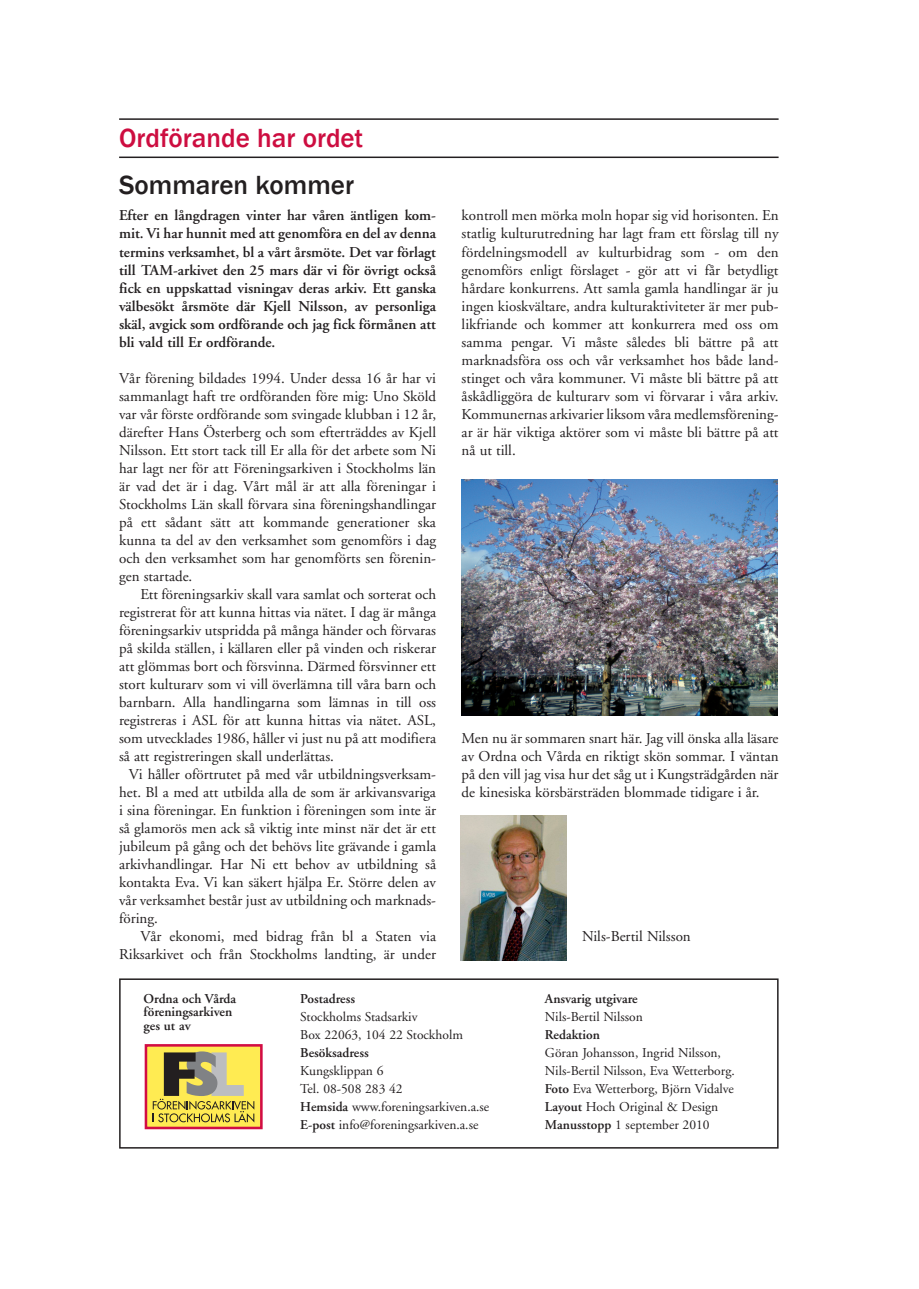
<style>
.page{position:relative;width:919px;height:1289px;background:#fff}
.page>*{position:absolute;margin:0;border:0;box-sizing:border-box;transform-origin:0 0}
.t1{font:500 27px "Franklin Gothic";color:#cd0d40}
.t2{font:500 27px "Franklin Gothic";color:#231f20}
.t3{font:15px/18px "Adobe Garamond";color:#231f20;text-align:justify}
.t4{font:600 15px/18px "Adobe Garamond";color:#231f20;text-align:justify}
.t5{font:13.5px/18px "Adobe Garamond";color:#231f20}
.t6{font:600 13.5px/13.5px "Adobe Garamond";color:#231f20}
.s1{font-weight:600}
</style>
<div class="page">
<div style="left:119px;top:978px;width:659px;height:170px;border:2px solid #231f20"></div>
<div style="left:146px;top:1045px;width:115px;height:82px;background:#ffeb52"></div>
<div style="left:145px;top:1044px;width:117px;height:85px;border:3px solid #d20d44"></div>
<svg style="left:153px;top:1051px;width:101px;height:71px"></svg>
<img style="left:460px;top:816px;width:107px;height:144px">
<img style="left:462px;top:480px;width:315px;height:235px">
<hr style="left:119px;top:118px;width:659px;height:2px;background:#231f20">
<hr style="left:119px;top:156px;width:659px;height:2px;background:#231f20">
<h1 class="t1" style="left:119px;top:121px;width:246px">Ordförande har ordet</h1>
<h1 class="t2" style="left:119px;top:169px;width:236px">Sommaren kommer</h1>
<p class="t4" style="left:119px;top:207px;width:318px">Efter en långdragen vinter har våren äntligen kom&shy;mit. Vi har hunnit med att genomföra en del av denna termins verksamhet, bl a vårt årsmöte. Det var förlagt till TAM-arkivet den 25 mars där vi för övrigt också fick en uppskattad visningav deras arkiv. Ett ganska välbesökt årsmöte där Kjell Nilsson, av personliga skäl, avgick som ordförande och jag fick förmånen att bli vald till Er ordförande.</p>
<p class="t3" style="left:119px;top:369px;width:318px">Vår förening bildades 1994. Under dessa 16 år har vi sammanlagt haft tre ordföranden före mig: Uno Sköld var vår förste ordförande som svingade klubban i 12 år, därefter Hans Österberg och som efterträddes av Kjell Nilsson. Ett stort tack till Er alla för det arbete som Ni har lagt ner för att Föreningsarkiven i Stockholms län är vad det är i dag. Vårt mål är att alla föreningar i Stockholms Län skall förvara sina föreningshandlingar på ett sådant sätt att kommande generationer ska kunna ta del av den verksamhet som genomförs i dag och den verksamhet som har genomförts sen förenin&shy;gen startade.</p>
<p class="t3" style="left:119px;top:585px;width:318px;text-indent:21px">Ett föreningsarkiv skall vara samlat och sorterat och registrerat för att kunna hittas via nätet. I dag är många föreningsarkiv utspridda på många händer och förvaras på skilda ställen, i källaren eller på vinden och riskerar att glömmas bort och försvinna. Därmed försvinner ett stort kulturarv som vi vill överlämna till våra barn och barnbarn. Alla handlingarna som lämnas in till oss registreras i ASL för att kunna hittas via nätet. ASL, som utvecklades 1986, håller vi just nu på att modifiera så att registreringen skall underlättas.</p>
<p class="t3" style="left:119px;top:765px;width:318px;text-indent:10px">Vi håller oförtrutet på med vår utbildningsverksam&shy;het. Bl a med att utbilda alla de som är arkivansvariga i sina föreningar. En funktion i föreningen som inte är så glamorös men ack så viktig inte minst när det är ett jubileum på gång och det behövs lite grävande i gamla arkivhandlingar. Har Ni ett behov av utbildning så kontakta Eva. Vi kan säkert hjälpa Er. Större delen av vår verksamhet består just av utbildning och marknads&shy;föring.</p>
<p class="t3" style="left:119px;top:927px;width:318px;text-align:right">Vår ekonomi, med bidrag från bl a Staten via<br>Riksarkivet och från Stockholms landting, är under</p>
<p class="t3" style="left:461px;top:207px;width:318px">kontroll men mörka moln hopar sig vid horisonten. En statlig kulturutredning har lagt fram ett förslag till ny fördelningsmodell av kulturbidrag som - om den genomförs enligt förslaget - gör att vi får betydligt hårdare konkurrens. Att samla gamla handlingar är ju ingen kioskvältare, andra kulturaktiviteter är mer pub&shy;likfriande och kommer att konkurrera med oss om samma pengar. Vi måste således bli bättre på att marknadsföra oss och vår verksamhet hos både land&shy;stinget och våra kommuner. Vi måste bli bättre på att åskådliggöra de kulturarv som vi förvarar i våra arkiv.<br>Kommunernas arkivarier liksom våra medlemsförening&shy;ar är här viktiga aktörer som vi måste bli bättre på att nå ut till.</p>
<p class="t3" style="left:461px;top:729px;width:318px">Men nu är sommaren snart här. Jag vill önska alla läsare av Ordna och Vårda en riktigt skön sommar. I väntan på den vill jag visa hur det såg ut i Kungsträdgården när de kinesiska körsbärsträden blommade tidigare i år.</p>
<p class="t3" style="left:582px;top:927px;width:110px">Nils-Bertil Nilsson</p>
<p class="t6" style="left:144px;top:992px;width:94px">Ordna och Vårda föreningsarkiven ges ut av</p>
<p class="t6" style="left:300px;top:992px;width:56px">Postadress</p>
<p class="t5" style="left:300px;top:1008px;width:164px">Stockholms Stadsarkiv<br>Box 22063, 104 22 Stockholm</p>
<p class="t6" style="left:300px;top:1046px;width:70px">Besöksadress</p>
<p class="t5" style="left:300px;top:1062px;width:190px">Kungsklippan 6<br>Tel. 08-508 283 42<br><span class="s1">Hemsida</span> www.foreningsarkiven.a.se<br><span class="s1">E-post</span> info@foreningsarkiven.a.se</p>
<p class="t6" style="left:545px;top:992px;width:94px">Ansvarig utgivare</p>
<p class="t5" style="left:545px;top:1008px;width:99px">Nils-Bertil Nilsson</p>
<p class="t6" style="left:545px;top:1028px;width:57px">Redaktion</p>
<p class="t5" style="left:545px;top:1044px;width:191px">Göran Johansson, Ingrid Nilsson, Nils-Bertil Nilsson, Eva Wetterborg.<br><span class="s1">Foto</span> Eva Wetterborg, Björn Vidalve <span class="s1">Layout</span> Hoch Original &amp; Design <span class="s1">Manusstopp</span> 1 september 2010</p>
</div>
